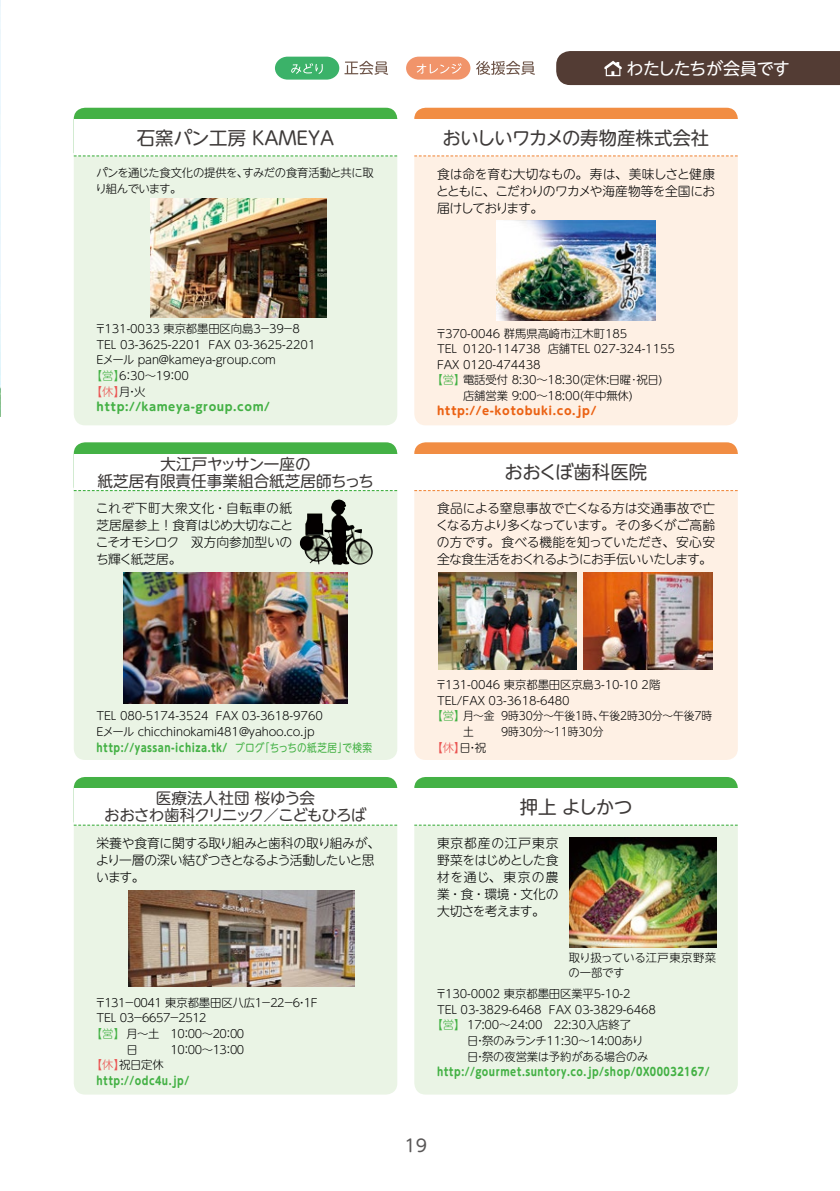
<style>
.page{position:relative;width:840px;height:1191px;background:#fff}
.page>*{position:absolute;margin:0;border:0;box-sizing:border-box;transform-origin:0 0}
.t1{font:18.4px "UD Shin M Go Pro";color:#3e3a39}
.t2{font:18.4px "UD Shin M Go Pro";letter-spacing:-.02em;color:#3e3a39}
.t3{font:17px "UD Shin M Go Pro";letter-spacing:-.035em;color:#fff}
.t4{font:17px "UD Shin M Go Pro";color:#595757}
.t5{font:15.6px/17px "UD Shin M Go Pro";letter-spacing:-.01em;color:#3e3a39;text-align:center}
.t6{font:15.6px/17px "UD Shin M Go Pro";letter-spacing:-.055em;color:#3e3a39;text-align:center}
.t7{font:300 12.8px/17px "UD Shin M Go Pro";letter-spacing:-.03em;color:#000;text-align:justify}
.t8{font:300 11.4px/15.6px "UD Shin M Go Pro";letter-spacing:-.01em;color:#000}
.t9{font:700 11.4px/15.6px "UD Shin M Go Pro";letter-spacing:.05em;color:#44b145;scale:.85 1}
.t10{font:300 11.4px "UD Shin M Go Pro";letter-spacing:-.01em;color:#000;scale:.95 1}
.t11{font:300 11.4px/15.6px "UD Shin M Go Pro";letter-spacing:-.05em;color:#000}
.t12{font:300 11.4px "UD Shin M Go Pro";letter-spacing:-.2em;color:#000}
.t13{font:700 11.4px "UD Shin M Go Pro";letter-spacing:.05em;color:#44b145}
.t14{font:700 11.4px "UD Shin M Go Pro";letter-spacing:.05em;color:#eb6112}
.t15{font:300 11.4px "UD Shin M Go Pro";letter-spacing:-.03em;color:#000}
.t16{font:300 11.4px "UD Shin M Go Pro";letter-spacing:-.39em;color:#000}
.t17{font:300 11.4px "UD Shin M Go Pro";color:#ea5452}
.s1{color:#44b145}
.s2{color:#000}
.s3{font-weight:700;color:#44b145}
.s4{font-weight:400;color:#44b145}
.s5{font-weight:300;color:#ea5452}
.s6{font-weight:300;color:#000}
</style>
<div class="page">
<img style="left:0;top:1px;width:1px;height:416px">
<div style="left:74px;top:442px;width:323px;height:318px;background:#eaf4e5;border-radius:11px"></div>
<div style="left:414px;top:777px;width:323px;height:317px;background:#eaf4e5;border-radius:11px"></div>
<div style="left:74px;top:777px;width:323px;height:317px;background:#eaf4e5;border-radius:11px"></div>
<div style="left:414px;top:108px;width:323px;height:317px;background:#fef0e4;border-radius:11px"></div>
<div style="left:414px;top:442px;width:323px;height:318px;background:#fef0e4;border-radius:11px"></div>
<svg style="left:414px;top:777px;width:323px;height:48px;background:#d3ecd4"></svg>
<svg style="left:74px;top:777px;width:323px;height:48px;background:#d3ecd4"></svg>
<div style="left:74px;top:108px;width:323px;height:317px;background:#eaf4e5;border-radius:11px"></div>
<svg style="left:74px;top:108px;width:323px;height:48px;background:#d3ecd3"></svg>
<img style="left:150px;top:198px;width:176px;height:119px">
<img style="left:129px;top:890px;width:225px;height:96px">
<img style="left:496px;top:220px;width:159px;height:100px">
<img style="left:124px;top:572px;width:223px;height:131px">
<img style="left:331px;top:499px;width:7px;height:16px">
<img style="left:569px;top:837px;width:146px;height:110px">
<img style="left:438px;top:573px;width:137px;height:96px">
<img style="left:583px;top:573px;width:129px;height:96px">
<svg style="left:476px;top:61px;width:58px;height:14px"></svg>
<svg style="left:275px;top:57px;width:113px;height:23px"></svg>
<svg style="left:406px;top:57px;width:64px;height:23px"></svg>
<div style="left:556px;top:51px;width:283px;height:34px;background:#533c34"></div>
<svg style="left:414px;top:108px;width:323px;height:48px;background:#fbe4d2"></svg>
<svg style="left:414px;top:442px;width:323px;height:49px;background:#fbe2d0"></svg>
<svg style="left:74px;top:442px;width:323px;height:49px;background:#d0ebd0"></svg>
<h1 class="t1" style="left:137px;top:123px;width:199px">石窯パン工房 KAMEYA</h1>
<p class="t11" style="left:95px;top:165px;width:279px">パンを通じた食文化の提供を、すみだの食育活動と共に取り組んでいます。</p>
<p class="t8" style="left:95px;top:320px;width:206px">〒131-0033 東京都墨田区向島3－39－8</p>
<p class="t8" style="left:96px;top:336px;width:220px">TEL 03-3625-2201 FAX 03-3625-2201</p>
<p class="t8" style="left:96px;top:352px;width:181px">Eメール pan@kameya-group.com</p>
<p class="t8" style="left:91px;top:367px;width:99px"><span class="s1">【営】</span>6：30～19：00</p>
<p class="t17" style="left:91px;top:382px;width:56px">【休】<span class="s2">月・火</span></p>
<p class="t13" style="left:96px;top:397px;width:175px">http://kameya-group.com/</p>
<h3 class="t5" style="left:97px;top:454px;width:278px">大江戸ヤッサン一座の<br>紙芝居有限責任事業組合紙芝居師ちっち</h3>
<p class="t7" style="left:96px;top:499px;width:199px">これぞ下町大衆文化・自転車の紙芝居屋参上 ！食育はじめ大切なことこそオモシロク　双方向参加型いのち輝く紙芝居。</p>
<h2 class="t3" style="left:592px;top:55px;width:199px">　　わたしたちが会員です</h2>
<h1 class="t2" style="left:442px;top:123px;width:268px">おいしいワカメの寿物産株式会社</h1>
<p class="t7" style="left:436px;top:164px;width:280px">食は命を育む大切なもの。寿は、美味しさと健康とともに、こだわりのワカメや海産物等を全国にお届けしております。</p>
<p class="t8" style="left:435px;top:325px;width:193px">〒370-0046 群馬県高崎市江木町185</p>
<p class="t8" style="left:437px;top:340px;width:239px">TEL 0120-114738 店舗TEL 027-324-1155</p>
<p class="t8" style="left:437px;top:356px;width:105px">FAX 0120-474438</p>
<p class="t8" style="left:431px;top:371px;width:233px"><span class="s1">【営】</span>電話受付 8:30～18:30(定休:日曜･祝日)</p>
<p class="t8" style="left:463px;top:387px;width:171px">店舗営業 9:00～18:00(年中無休)</p>
<p class="t14" style="left:437px;top:402px;width:161px">http://e-kotobuki.co.jp/</p>
<h1 class="t1" style="left:504px;top:457px;width:144px">おおくぼ歯科医院</h1>
<p class="t7" style="left:435px;top:499px;width:280px">食品による窒息事故で亡くなる方は交通事故で亡くなる方より多くなっています。その多くがご高齢の方です。食べる機能を知っていただき、安心安全な食生活をおくれるようにお手伝いいたします。</p>
<p class="t8" style="left:96px;top:707px;width:277px">TEL 080-5174-3524 FAX 03-3618-9760<br>Eメール chicchinokami481@yahoo.co.jp <span class="s3">http://yassan-ichiza.tk/</span> <span class="s4">ブログ「ちっちの紙芝居」で検索</span></p>
<h3 class="t6" style="left:104px;top:789px;width:263px">医療法人社団 桜ゆう会<br>おおさわ歯科クリニック／こどもひろば</h3>
<p class="t7" style="left:96px;top:833px;width:285px;text-align:left">栄養や食育に関する取り組みと歯科の取り組みが、より一層の深い結びつきとなるよう活動したいと思います。</p>
<p class="t12" style="left:95px;top:993px;width:224px">〒１３１－００４１ 東京都墨田区八広１－２２－６・１F</p>
<p class="t16" style="left:96px;top:1008px;width:114px">T E L ０３－６６５７－２５１２</p>
<p class="t8" style="left:91px;top:1025px;width:157px"><span class="s1">【営】</span>月～土 １０：００～２０：００</p>
<p class="t8" style="left:126px;top:1040px;width:13px">日</p>
<p class="t8" style="left:168px;top:1040px;width:79px">１０：００～１３：００</p>
<p class="t9" style="left:96px;top:1056px;width:110px;text-indent:-6px"><span class="s5">【休】</span><span class="s6">祝日定休</span>http://odc4u.jp/</p>
<p class="t8" style="left:435px;top:676px;width:226px">〒131-0046 東京都墨田区京島3-10-10 2階</p>
<p class="t8" style="left:437px;top:692px;width:134px">TEL/FAX 03-3618-6480</p>
<p class="t10" style="left:431px;top:707px;width:297px"><span class="s1">【営】</span>月～金 9時30分～午後1時、午後2時30分～午後7時</p>
<p class="t10" style="left:463px;top:722px;width:13px">土</p>
<p class="t10" style="left:501px;top:722px;width:109px">9時30分～11時30分</p>
<p class="t17" style="left:431px;top:738px;width:56px">【休】<span class="s2">日・祝</span></p>
<h1 class="t1" style="left:519px;top:792px;width:114px">押上 よしかつ</h1>
<p class="t7" style="left:437px;top:833px;width:123px">東京都産の江戸東京野菜をはじめとした食材を通じ、東京の農業・食・環境・文化の大切さを考えます。</p>
<p class="t8" style="left:568px;top:950px;width:149px;line-height:14.2px">取り扱っている江戸東京野菜の一部です</p>
<p class="t8" style="left:435px;top:985px;width:197px">〒130-0002 東京都墨田区業平5-10-2</p>
<p class="t8" style="left:437px;top:1001px;width:220px">TEL 03-3829-6468 FAX 03-3829-6468</p>
<p class="t8" style="left:431px;top:1016px;width:201px"><span class="s1">【営】</span>17:00～24:00　22:30入店終了</p>
<p class="t15" style="left:467px;top:1031px;width:178px">日・祭のみランチ11:30～14:00あり</p>
<p class="t8" style="left:467px;top:1047px;width:183px">日・祭の夜営業は予約がある場合のみ</p>
<p class="t9" style="left:437px;top:1063px;width:322px">http://gourmet.suntory.co.jp/shop/0X00032167/</p>
<h2 class="t4" style="left:404px;top:1131px;width:24px">19</h2>
</div>
